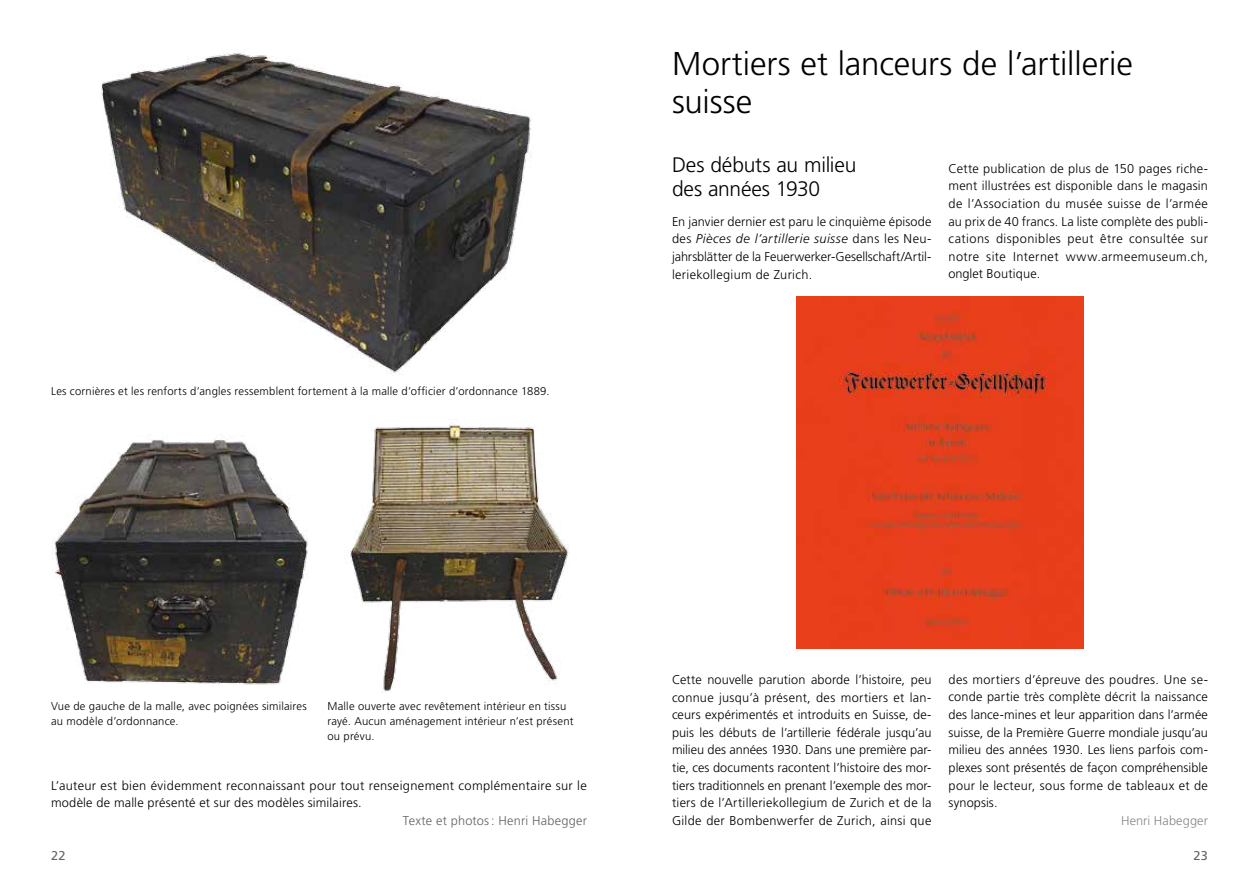
<style>
.page{position:relative;width:1259px;height:893px;background:#fff}
.page>*{position:absolute;margin:0;border:0;box-sizing:border-box;transform-origin:0 0}
.t1{font:300 33px/37.5px "Frutiger";letter-spacing:-.005em;color:#000}
.t2{font:300 21px/24px "Frutiger";letter-spacing:-.01em;color:#000}
.t3{font:300 12.75px/17.5px "Frutiger";letter-spacing:.02em;color:#000;text-align:justify}
.t4{font:300 12.75px "Frutiger";letter-spacing:.015em;color:#646363}
.t5{font:300 12.75px "Frutiger";letter-spacing:.01em;color:#878787}
.t6{font:12.75px "Frutiger";color:#646363}
.t7{font:300 11.25px/15px "Frutiger";letter-spacing:.02em;color:#000}
.s1{font-style:italic}
</style>
<div class="page">
<img style="left:54px;top:437px;width:254px;height:248px">
<img style="left:350px;top:419px;width:219px;height:274px">
<img style="left:796px;top:296px;width:287px;height:353px">
<img style="left:101px;top:52px;width:432px;height:323px">
<h1 class="t1" style="left:672px;top:45px;width:462px">Mortiers et lanceurs de l’artillerie suisse</h1>
<p class="t7" style="left:51px;top:383px;width:500px">Les cornières et les renforts d’angles ressemblent fortement à la malle d’officier d’ordonnance 1889.</p>
<h2 class="t2" style="left:672px;top:152px;width:186px">Des débuts au milieu des années 1930</h2>
<p class="t3" style="left:672px;top:212px;width:261px">En janvier dernier est paru le cinquième épisode des <span class="s1">Pièces de l’artillerie suisse</span> dans les Neu&shy;jahrsblätter de la Feuerwerker-Gesellschaft/Artil&shy;leriekollegium de Zurich.</p>
<p class="t3" style="left:948px;top:160px;width:261px">Cette publication de plus de 150 pages riche&shy;ment illustrées est disponible dans le magasin de l’Association du musée suisse de l’armée au prix de 40 francs. La liste complète des publi&shy;cations disponibles peut être consultée sur notre site Internet www.armeemuseum.ch, onglet Boutique.</p>
<p class="t7" style="left:51px;top:699px;width:257px">Vue de gauche de la malle, avec poignées similaires au modèle d’ordonnance.</p>
<p class="t7" style="left:327px;top:699px;width:247px">Malle ouverte avec revêtement intérieur en tissu rayé. Aucun aménagement intérieur n’est présent ou prévu.</p>
<p class="t3" style="left:51px;top:776px;width:537px">L’auteur est bien évidemment reconnaissant pour tout renseignement complémentaire sur le modèle de malle présenté et sur des modèles similaires.</p>
<p class="t4" style="left:403px;top:813px;width:185px">Texte et photos: Henri Habegger</p>
<p class="t3" style="left:672px;top:671px;width:261px">Cette nouvelle parution aborde l’histoire, peu connue jusqu’à présent, des mortiers et lan&shy;ceurs expérimentés et introduits en Suisse, de&shy;puis les débuts de l’artillerie fédérale jusqu’au milieu des années 1930. Dans une première par&shy;tie, ces documents racontent l’histoire des mor&shy;tiers traditionnels en prenant l’exemple des mor&shy;tiers de l’Artilleriekollegium de Zurich et de la Gilde der Bombenwerfer de Zurich, ainsi que</p>
<p class="t3" style="left:948px;top:671px;width:261px">des mortiers d’épreuve des poudres. Une se&shy;conde partie très complète décrit la naissance des lance-mines et leur apparition dans l’armée suisse, de la Première Guerre mondiale jusqu’au milieu des années 1930. Les liens parfois com&shy;plexes sont présentés de façon compréhensible pour le lecteur, sous forme de tableaux et de synopsis.</p>
<p class="t5" style="left:1121px;top:813px;width:88px">Henri Habegger</p>
<p class="t6" style="left:51px;top:848px;width:16px">22</p>
<p class="t6" style="left:1193px;top:848px;width:16px">23</p>
</div>
